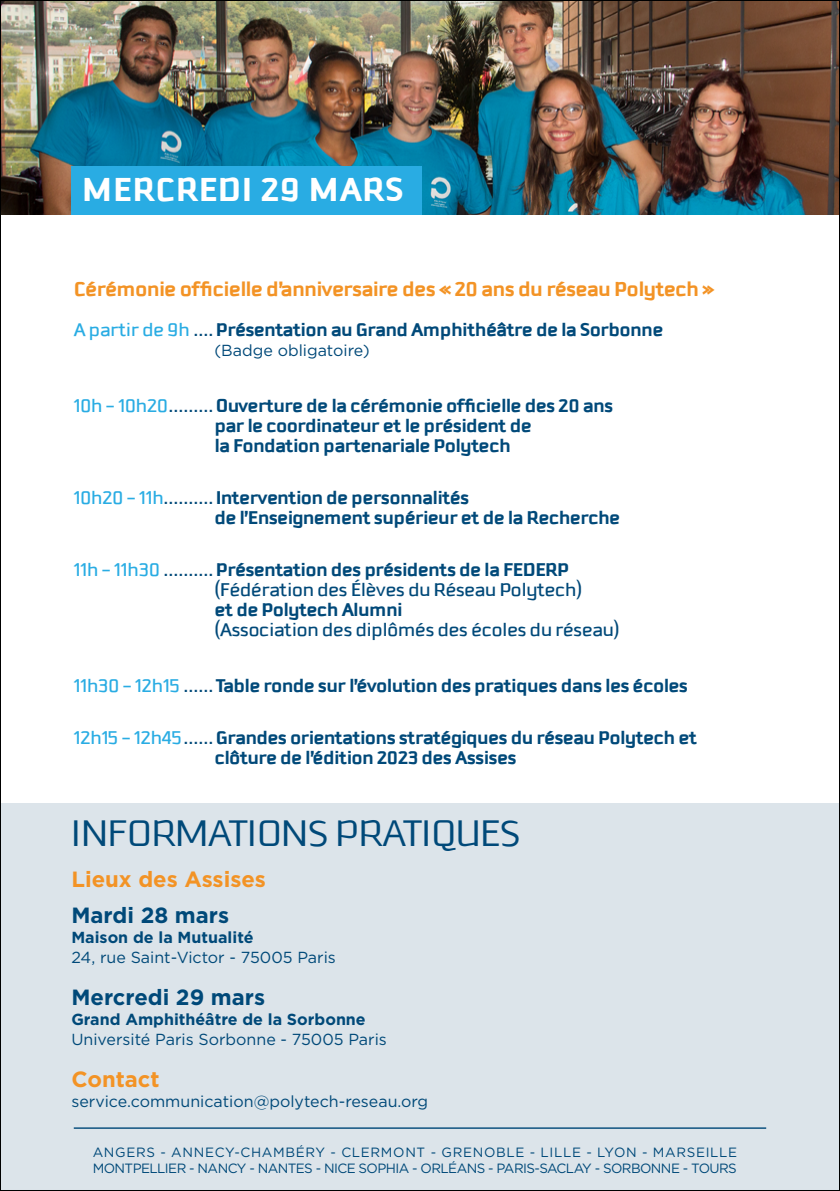
<style>
.page{position:relative;width:840px;height:1191px;background:#fff}
.page>*{position:absolute;margin:0;border:0;box-sizing:border-box;transform-origin:0 0}
.t1{font:300 40px "Downtempo";color:#004979}
.t2{font:700 36px "Downtempo";letter-spacing:.04em;color:#fff}
.t3{font:700 22px "Downtempo";color:#f39325}
.t4{font:700 22px "Gotham";color:#004979}
.t5{font:700 22px "Gotham";color:#f39325}
.t6{font:700 20px/20px "Downtempo";color:#004979}
.t7{font:20px/20px "Downtempo";color:#004979}
.t8{font:16px "Gotham";color:#004979}
.t9{font:700 16px "Gotham";color:#004979}
.t10{font:13.4px/16.2px "Gotham";letter-spacing:-.045em;color:#004979}
.s1{font-weight:400;color:#29ace3}
.s2{font-weight:400}
.s3{color:#29ace3}
.s4{font-weight:700}
</style>
<div class="page">
<img style="left:2px;top:2px;width:835px;height:212px">
<div style="left:71px;top:166px;width:350px;height:48px;background:#29ace3"></div>
<div style="left:0;top:804px;width:839px;height:387px;background:#dce4ea"></div>
<hr style="left:74px;top:1127px;width:691px;height:1px;background:#004979">
<h2 class="t2" style="left:82px;top:169px;width:322px">MERCREDI 29 MARS</h2>
<p class="t3" style="left:74px;top:276px;width:641px">Cérémonie officielle d’anniversaire des « 20 ans du réseau Polytech »</p>
<p class="t6" style="left:74px;top:319px;width:590px"><span class="s1">A partir de 9h</span> <span class="s2">....</span>Présentation au Grand Amphithéâtre de la Sorbonne</p>
<p class="t8" style="left:214px;top:340px;width:157px">(Badge obligatoire)</p>
<p class="t6" style="left:214px;top:395px;width:399px;text-indent:-140px"><span class="s1">10h - 10h20</span><span class="s2">.........</span>Ouverture de la cérémonie officielle des 20 ans par le coordinateur et le président de<br>la Fondation partenariale Polytech</p>
<p class="t6" style="left:214px;top:487px;width:406px;text-indent:-140px"><span class="s1">10h20 - 11h</span><span class="s2">..........</span>Intervention de personnalités<br>de l’Enseignement supérieur et de la Recherche</p>
<p class="t7" style="left:214px;top:559px;width:369px;text-indent:-140px"><span class="s3">11h - 11h30</span> ..........<span class="s4">Présentation des présidents de la FEDERP </span>(Fédération des Élèves du Réseau Polytech)</p>
<p class="t6" style="left:214px;top:599px;width:189px">et de Polytech Alumni</p>
<p class="t7" style="left:214px;top:619px;width:406px">(Association des diplômés des écoles du réseau)</p>
<p class="t6" style="left:74px;top:675px;width:615px"><span class="s1">11h30 - 12h15</span> <span class="s2">......</span> Table ronde sur l’évolution des pratiques dans les écoles</p>
<p class="t6" style="left:214px;top:727px;width:483px;text-indent:-140px"><span class="s1">12h15 - 12h45</span><span class="s2">......</span>Grandes orientations stratégiques du réseau Polytech et clôture de l’édition 2023 des Assises</p>
<h1 class="t1" style="left:71px;top:810px;width:450px">INFORMATIONS PRATIQUES</h1>
<p class="t5" style="left:71px;top:864px;width:196px">Lieux des Assises</p>
<p class="t4" style="left:71px;top:900px;width:159px">Mardi 28 mars</p>
<p class="t9" style="left:71px;top:927px;width:183px">Maison de la Mutualité</p>
<p class="t8" style="left:71px;top:947px;width:266px">24, rue Saint-Victor - 75005 Paris</p>
<p class="t4" style="left:71px;top:982px;width:195px">Mercredi 29 mars</p>
<p class="t9" style="left:71px;top:1009px;width:296px">Grand Amphithéâtre de la Sorbonne</p>
<p class="t8" style="left:71px;top:1029px;width:317px">Université Paris Sorbonne - 75005 Paris</p>
<p class="t5" style="left:71px;top:1064px;width:90px">Contact</p>
<p class="t8" style="left:71px;top:1091px;width:358px">service.communication@polytech-reseau.org</p>
<p class="t10" style="left:93px;top:1143px;width:645px">ANGERS - ANNECY-CHAMBÉRY - CLERMONT - GRENOBLE - LILLE - LYON - MARSEILLE<br>MONTPELLIER - NANCY - NANTES - NICE SOPHIA - ORLÉANS - PARIS-SACLAY - SORBONNE - TOURS</p>
</div>
